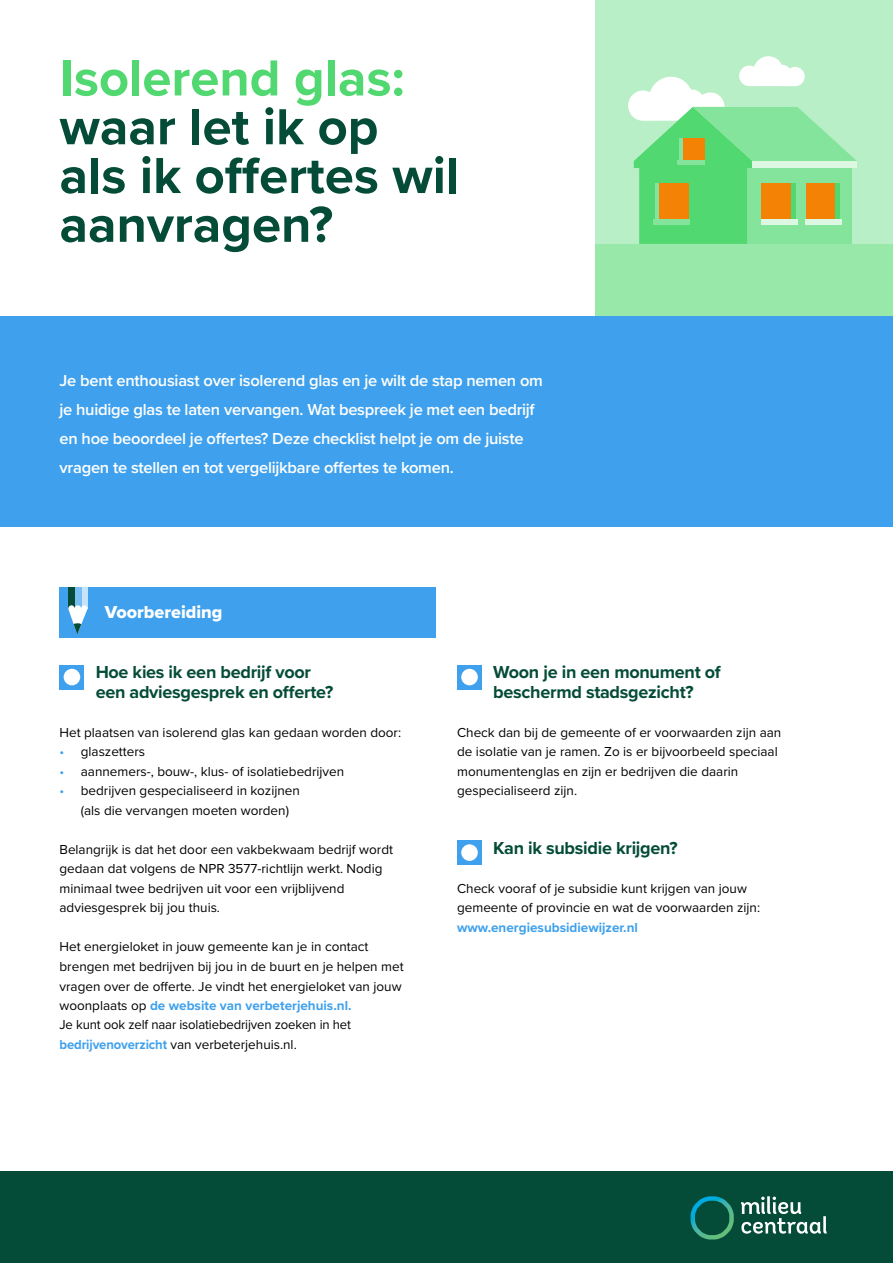
<style>
.page{position:relative;width:893px;height:1263px;background:#fff}
.page>*{position:absolute;margin:0;border:0;box-sizing:border-box;transform-origin:0 0}
.t1{font:700 52.5px/48.8px "Proxima Nova";color:#054c38}
.t2{font:700 52.5px "Proxima Nova";color:#51d870}
.t3{font:700 18px/19.5px "Proxima Nova";letter-spacing:-.015em;color:#054c38}
.t4{font:18px "Proxima Nova Extrabld";color:#fff}
.t5{font:600 16.5px/29.2px "Proxima Nova";letter-spacing:-.015em;color:#fff}
.t6{font:13.5px/19.5px "Proxima Nova";color:#000}
.t7{font:700 13.5px "Proxima Nova";color:#3fa1ed}
.s1{color:#3fa1ed}
.s2{font-weight:700;color:#3fa1ed}
</style>
<div class="page">
<div style="left:457px;top:665px;width:25px;height:24px;background:#3fa1ed"></div>
<div style="left:461px;top:669px;width:17px;height:16px;background:#fff;border-radius:50%"></div>
<div style="left:457px;top:840px;width:25px;height:25px;background:#3fa1ed"></div>
<div style="left:461px;top:844px;width:17px;height:17px;background:#fff;border-radius:50%"></div>
<div style="left:60px;top:665px;width:24px;height:24px;background:#3fa1ed"></div>
<div style="left:64px;top:669px;width:16px;height:16px;background:#fff;border-radius:50%"></div>
<div style="left:595px;top:0;width:298px;height:297px;background:#b9efc6"></div>
<div style="left:595px;top:244px;width:298px;height:72px;background:#97e8a9"></div>
<svg style="left:628px;top:56px;width:229px;height:188px"></svg>
<div style="left:761px;top:183px;width:34px;height:42px;background:#f48205"></div>
<div style="left:805px;top:183px;width:34px;height:42px;background:#f48205"></div>
<hr style="left:791px;top:183px;width:4px;height:42px;background:#51d870">
<hr style="left:835px;top:183px;width:4px;height:42px;background:#51d870">
<div style="left:761px;top:220px;width:37px;height:5px;background:#dcf7e2"></div>
<div style="left:805px;top:220px;width:37px;height:5px;background:#dcf7e2"></div>
<div style="left:655px;top:183px;width:34px;height:42px;background:#f48205"></div>
<div style="left:679px;top:138px;width:25px;height:27px;background:#f48205"></div>
<hr style="left:655px;top:183px;width:4px;height:42px;background:#85e49b">
<hr style="left:679px;top:138px;width:3px;height:27px;background:#85e49b">
<hr style="left:677px;top:161px;width:27px;height:4px;background:#85e49b">
<div style="left:653px;top:220px;width:36px;height:5px;background:#85e49b"></div>
<div style="left:0;top:316px;width:893px;height:210px;background:#3fa1ed"></div>
<div style="left:60px;top:587px;width:376px;height:51px;background:#3fa1ed"></div>
<svg style="left:81px;top:587px;width:7px;height:18px"></svg>
<div style="left:74px;top:587px;width:7px;height:22px;background:#7abef3"></div>
<div style="left:68px;top:587px;width:7px;height:22px;background:#054c38"></div>
<svg style="left:68px;top:605px;width:20px;height:29px"></svg>
<div style="left:0;top:1171px;width:893px;height:92px;background:#054c38"></div>
<svg style="left:690px;top:1196px;width:44px;height:43px"></svg>
<svg style="left:741px;top:1196px;width:86px;height:37px"></svg>
<h1 class="t2" style="left:60px;top:39px;width:347px">Isolerend glas:</h1>
<h1 class="t1" style="left:60px;top:101px;width:401px">waar let ik op<br>als ik offertes wil aanvragen?</h1>
<p class="t5" style="left:60px;top:365px;width:485px">Je bent enthousiast over isolerend glas en je wilt de stap nemen om je huidige glas te laten vervangen. Wat bespreek je met een bedrijf en hoe beoordeel je offertes? Deze checklist helpt je om de juiste vragen te stellen en tot vergelijkbare offertes te komen.</p>
<h2 class="t4" style="left:105px;top:598px;width:119px">Voorbereiding</h2>
<h2 class="t3" style="left:96px;top:662px;width:239px">Hoe kies ik een bedrijf voor een adviesgesprek en offerte?</h2>
<p class="t6" style="left:60px;top:722px;width:343px">Het plaatsen van isolerend glas kan gedaan worden door:</p>
<p class="t6" style="left:60px;top:741px;width:87px"><span class="s1">•</span> glaszetters</p>
<p class="t6" style="left:60px;top:761px;width:286px"><span class="s1">•</span> aannemers-, bouw-, klus- of isolatiebedrijven</p>
<p class="t6" style="left:81px;top:780px;width:221px;text-indent:-21px"><span class="s1">•</span> bedrijven gespecialiseerd in kozijnen (als die vervangen moeten worden)</p>
<p class="t6" style="left:60px;top:839px;width:335px">Belangrijk is dat het door een vakbekwaam bedrijf wordt gedaan dat volgens de NPR 3577-richtlijn werkt. Nodig minimaal twee bedrijven uit voor een vrijblijvend adviesgesprek bij jou thuis.</p>
<p class="t6" style="left:60px;top:937px;width:346px">Het energieloket in jouw gemeente kan je in contact brengen met bedrijven bij jou in de buurt en je helpen met vragen over de offerte. Je vindt het energieloket van jouw woonplaats op <span class="s2">de website van verbeterjehuis.nl.<br></span>Je kunt ook zelf naar isolatiebedrijven zoeken in het <span class="s2">bedrijvenoverzicht</span> van verbeterjehuis.nl.</p>
<h2 class="t3" style="left:493px;top:662px;width:229px">Woon je in een monument of beschermd stadsgezicht?</h2>
<p class="t6" style="left:457px;top:722px;width:326px">Check dan bij de gemeente of er voorwaarden zijn aan de isolatie van je ramen. Zo is er bijvoorbeeld speciaal monumentenglas en zijn er bedrijven die daarin gespecialiseerd zijn.</p>
<h2 class="t3" style="left:493px;top:837px;width:186px">Kan ik subsidie krijgen?</h2>
<p class="t6" style="left:457px;top:878px;width:305px">Check vooraf of je subsidie kunt krijgen van jouw gemeente of provincie en wat de voorwaarden zijn:</p>
<p class="t7" style="left:457px;top:917px;width:182px">www.energiesubsidiewijzer.nl</p>
</div>
